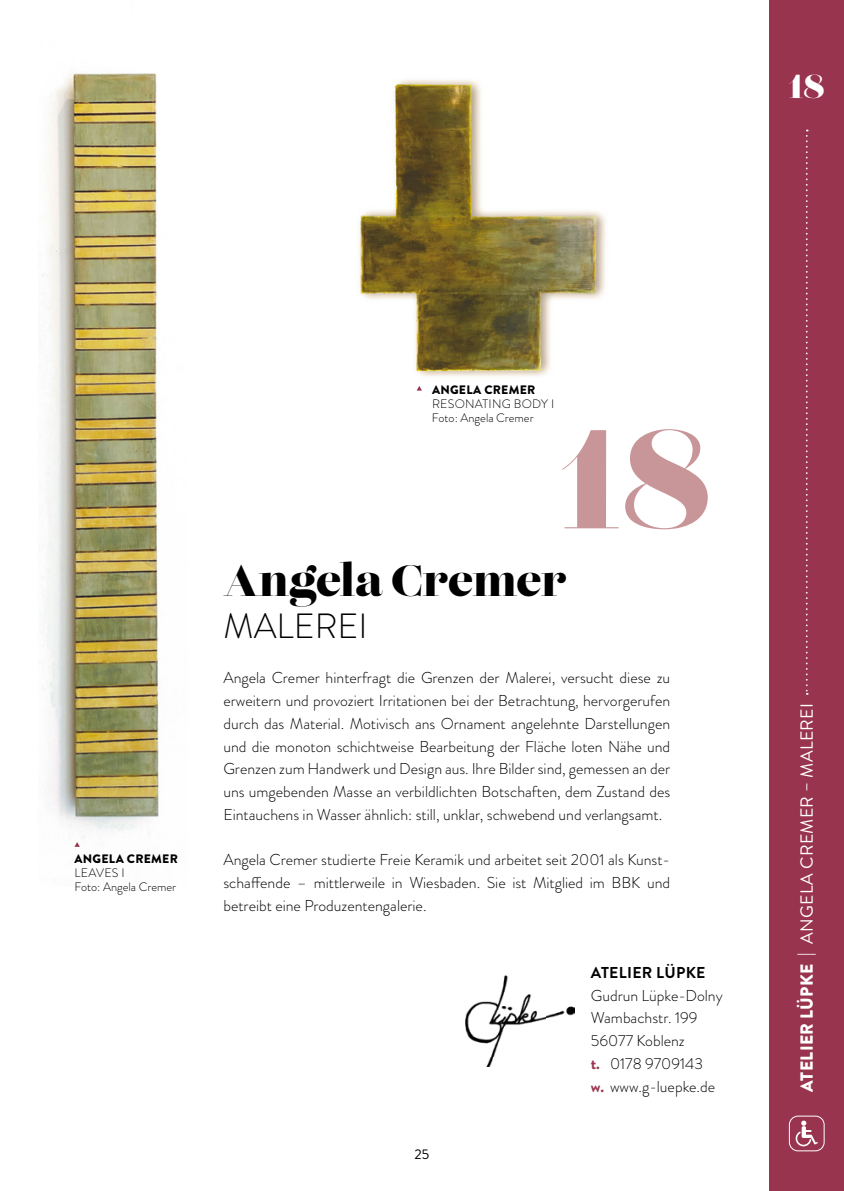
<style>
.page{position:relative;width:844px;height:1191px;background:#fff}
.page>*{position:absolute;margin:0;border:0;box-sizing:border-box;transform-origin:0 0}
.t1{font:140px "Lust Didone";color:#c89698}
.t2{font:43.75px "Lust Didone";color:#000}
.t3{font:300 35px "Brandon Grotesque";color:#000}
.t4{font:33.25px "Lust Didone";color:#fff}
.t5{font:17.5px "Brandon Grotesque";letter-spacing:.02em;color:#fff}
.t6{font:300 15.75px/22.8px "Brandon Grotesque";color:#000;text-align:justify}
.t7{font:700 15.75px "Brandon Grotesque";letter-spacing:.02em;color:#000}
.t8{font:14px "Brandon Grotesque";color:#000}
.t9{font:300 12.25px/14px "Brandon Grotesque";color:#000}
.t10{font:900 12.25px "Brandon Grotesque";letter-spacing:.02em;color:#000}
.s1{font-weight:700;color:#99344e}
.s2{font-weight:900}
</style>
<div class="page">
<div style="left:769px;top:0;width:74px;height:1191px;background:#99344e"></div>
<svg style="left:806px;top:130px;width:1px;height:564px"></svg>
<div style="left:788px;top:1115px;width:36px;height:36px;border:1px solid #fff;border-radius:9px"></div>
<svg style="left:795px;top:1120px;width:22px;height:26px"></svg>
<img style="left:43px;top:72px;width:116px;height:768px">
<img style="left:359px;top:79px;width:247px;height:312px">
<img style="left:465px;top:975px;width:109px;height:91px">
<svg style="left:416px;top:386px;width:6px;height:4px"></svg>
<svg style="left:74px;top:842px;width:6px;height:5px"></svg>
<h3 class="t4" style="left:788px;top:65px;width:37px">18</h3>
<p class="t10" style="left:74px;top:850px;width:105px">ANGELA CREMER</p>
<p class="t9" style="left:74px;top:866px;width:103px">LEAVES I<br>Foto: Angela Cremer</p>
<p class="t10" style="left:432px;top:381px;width:105px">ANGELA CREMER</p>
<p class="t9" style="left:432px;top:397px;width:124px">RESONATING BODY I<br>Foto: Angela Cremer</p>
<h1 class="t1" style="left:559px;top:390px;width:153px">18</h1>
<h2 class="t2" style="left:223px;top:552px;width:345px">Angela Cremer</h2>
<h3 class="t3" style="left:223px;top:602px;width:145px">MALEREI</h3>
<p class="t6" style="left:223px;top:666px;width:448px">Angela Cremer hinterfragt die Grenzen der Malerei, versucht diese zu erweitern und provoziert Irritationen bei der Betrachtung, hervorgerufen durch das Material. Motivisch ans Ornament angelehnte Darstellungen und die monoton schichtweise Bearbeitung der Fläche loten Nähe und Grenzen zum Handwerk und Design aus. Ihre Bilder sind, gemessen an der uns umgebenden Masse an verbildlichten Botschaften, dem Zustand des Eintauchens in Wasser ähnlich: still, unklar, schwebend und verlangsamt.</p>
<p class="t6" style="left:223px;top:848px;width:448px">Angela Cremer studierte Freie Keramik und arbeitet seit 2001 als Kunst&shy;schaffende – mittlerweile in Wiesbaden. Sie ist Mitglied im BBK und betreibt eine Produzentengalerie.</p>
<p class="t8" style="left:414px;top:1144px;width:16px">25</p>
<p class="t7" style="left:590px;top:961px;width:116px">ATELIER LÜPKE</p>
<p class="t6" style="left:590px;top:984px;width:133px;text-align:left">Gudrun Lüpke-Dolny<br>Wambachstr. 199<br>56077 Koblenz<br><span class="s1">t.</span> 0178 9709143<br><span class="s1">w.</span> www.g-luepke.de</p>
<p class="t5" style="left:794px;top:1091px;width:390px;rotate:-90deg"><span class="s2">ATELIER LÜPKE</span> | ANGELA CREMER – MALEREI</p>
</div>
